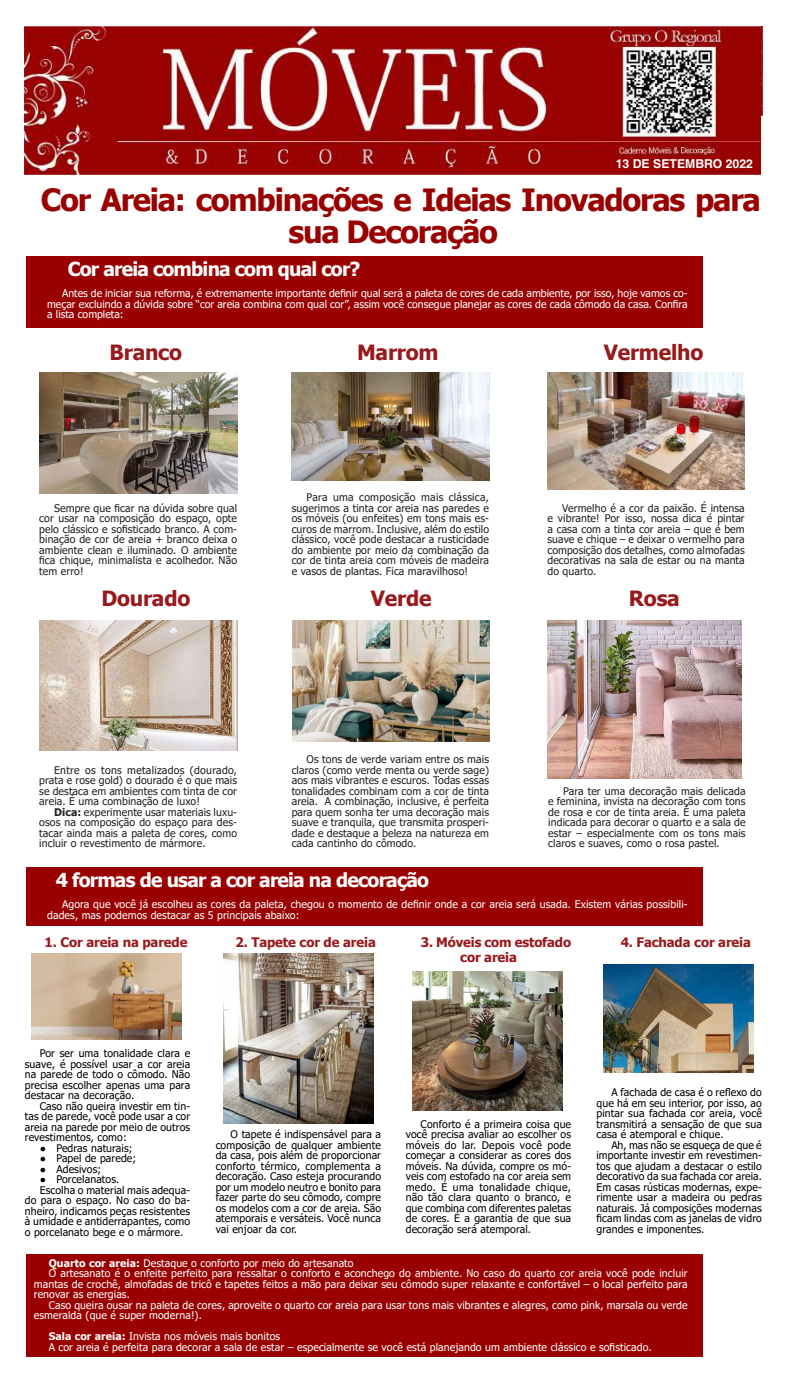
<style>
.page{position:relative;width:787px;height:1389px;background:#fff}
.page>*{position:absolute;margin:0;border:0;box-sizing:border-box;transform-origin:0 0}
.t1{font:700 30.62px/32.4px "Tahoma";letter-spacing:-.04em;color:#990100;text-align:center}
.t2{font:700 21px "Tahoma";letter-spacing:-.01em;color:#971a1d}
.t3{font:700 19.25px "Tahoma";letter-spacing:-.04em;color:#fff}
.t4{font:700 13.12px/14.9px "Tahoma";letter-spacing:-.01em;color:#971a1d}
.t5{font:700 12.25px "Helvetica";color:#fff}
.t6{font:10.5px/10.5px "Tahoma";letter-spacing:.01em;color:#231f20;text-align:justify}
.t7{font:10.5px/10.5px "Tahoma";letter-spacing:.01em;color:#000;text-align:justify}
.t8{font:10.5px/10.5px "Tahoma";letter-spacing:.01em;color:#fff}
.s1{font-weight:700}
</style>
<div class="page">
<div style="left:26px;top:256px;width:676px;height:71px;background:#9a0000"></div>
<img style="left:25px;top:27px;width:735px;height:147px">
<img style="left:39px;top:373px;width:198px;height:121px">
<img style="left:291px;top:373px;width:198px;height:108px">
<img style="left:547px;top:373px;width:197px;height:117px">
<img style="left:40px;top:620px;width:197px;height:130px">
<img style="left:292px;top:620px;width:197px;height:121px">
<img style="left:547px;top:620px;width:194px;height:158px">
<div style="left:26px;top:867px;width:676px;height:58px;background:#9a0000"></div>
<div style="left:26px;top:1254px;width:676px;height:102px;background:#9a0000"></div>
<img style="left:32px;top:953px;width:150px;height:87px">
<img style="left:223px;top:953px;width:150px;height:171px">
<img style="left:412px;top:971px;width:150px;height:139px">
<img style="left:603px;top:965px;width:149px;height:108px">
<p class="t5" style="left:615px;top:156px;width:139px">13 DE SETEMBRO 2022</p>
<h1 class="t1" style="left:41px;top:185px;width:721px">Cor Areia: combinações e Ideias Inovadoras para sua Decoração</h1>
<h3 class="t3" style="left:68px;top:256px;width:294px">Cor areia combina com qual cor?</h3>
<p class="t8" style="left:47px;top:289px;width:641px;text-align:justify;text-indent:15px">Antes de iniciar sua reforma, é extremamente importante definir qual será a paleta de cores de cada ambiente, por isso, hoje vamos co&shy;meçar excluindo a dúvida sobre “cor areia combina com qual cor”, assim você consegue planejar as cores de cada cômodo da casa. Confira a lista completa:</p>
<h2 class="t2" style="left:109px;top:338px;width:74px">Branco</h2>
<h2 class="t2" style="left:357px;top:338px;width:83px">Marrom</h2>
<h2 class="t2" style="left:603px;top:338px;width:101px">Vermelho</h2>
<p class="t6" style="left:39px;top:503px;width:199px;text-indent:15px">Sempre que ficar na dúvida sobre qual cor usar na composição do espaço, opte pelo clássico e sofisticado branco. A com&shy;binação de cor de areia + branco deixa o ambiente clean e iluminado. O ambiente fica chique, minimalista e acolhedor. Não tem erro!</p>
<h2 class="t2" style="left:101px;top:583px;width:90px">Dourado</h2>
<p class="t6" style="left:291px;top:493px;width:199px;text-indent:15px">Para uma composição mais clássica, sugerimos a tinta cor areia nas paredes e os móveis (ou enfeites) em tons mais es&shy;curos de marrom. Inclusive, além do estilo clássico, você pode destacar a rusticidade do ambiente por meio da combinação da cor de tinta areia com móveis de madeira e vasos de plantas. Fica maravilhoso!</p>
<p class="t6" style="left:547px;top:503px;width:199px;text-indent:15px">Vermelho é a cor da paixão. É intensa e vibrante! Por isso, nossa dica é pintar a casa com a tinta cor areia – que é bem suave e chique – e deixar o vermelho para composição dos detalhes, como almofadas decorativas na sala de estar ou na manta do quarto.</p>
<h2 class="t2" style="left:371px;top:583px;width:62px">Verde</h2>
<h2 class="t2" style="left:628px;top:583px;width:52px">Rosa</h2>
<p class="t6" style="left:39px;top:765px;width:199px;text-indent:15px">Entre os tons metalizados (dourado, prata e rose gold) o dourado é o que mais se destaca em ambientes com tinta de cor areia. É uma combinação de luxo!</p>
<p class="t6" style="left:39px;top:807px;width:199px;text-indent:15px"><span class="s1">Dica:</span> experimente usar materiais luxu&shy;osos na composição do espaço para des&shy;tacar ainda mais a paleta de cores, como incluir o revestimento de mármore.</p>
<p class="t6" style="left:291px;top:755px;width:199px;text-indent:15px">Os tons de verde variam entre os mais claros (como verde menta ou verde sage) aos mais vibrantes e escuros. Todas essas tonalidades combinam com a cor de tinta areia. A combinação, inclusive, é perfeita para quem sonha ter uma decoração mais suave e tranquila, que transmita prosperi&shy;dade e destaque a beleza na natureza em cada cantinho do cômodo.</p>
<p class="t6" style="left:548px;top:786px;width:199px;text-indent:15px">Para ter uma decoração mais delicada e feminina, invista na decoração com tons de rosa e cor de tinta areia. É uma paleta indicada para decorar o quarto e a sala de estar – especialmente com os tons mais claros e suaves, como o rosa pastel.</p>
<h3 class="t3" style="left:56px;top:866px;width:375px">4 formas de usar a cor areia na decoração</h3>
<p class="t8" style="left:47px;top:900px;width:641px;text-indent:15px">Agora que você já escolheu as cores da paleta, chegou o momento de definir onde a cor areia será usada. Existem várias possibili&shy;dades, mas podemos destacar as 5 principais abaixo:</p>
<p class="t4" style="left:45px;top:936px;width:144px">1. Cor areia na parede</p>
<p class="t4" style="left:235px;top:936px;width:142px">2. Tapete cor de areia</p>
<p class="t4" style="left:460px;top:936px;width:112px;text-indent:-39px">3. Móveis com estofado cor areia</p>
<p class="t4" style="left:620px;top:936px;width:132px">4. Fachada cor areia</p>
<p class="t7" style="left:25px;top:1049px;width:167px;text-indent:15px">Por ser uma tonalidade clara e suave, é possível usar a cor areia na parede de todo o cômodo. Não precisa escolher apenas uma para destacar na decoração.</p>
<p class="t7" style="left:25px;top:1101px;width:167px;text-indent:15px">Caso não queira investir em tin&shy;tas de parede, você pode usar a cor areia na parede por meio de outros revestimentos, como:</p>
<p class="t7" style="left:40px;top:1143px;width:94px">● Pedras naturais;</p>
<p class="t7" style="left:40px;top:1154px;width:98px">● Papel de parede;</p>
<p class="t7" style="left:40px;top:1164px;width:63px">● Adesivos;</p>
<p class="t7" style="left:40px;top:1175px;width:81px">● Porcelanatos.</p>
<p class="t7" style="left:40px;top:1185px;width:152px">Escolha o material mais adequa-</p>
<p class="t7" style="left:25px;top:1196px;width:167px">do para o espaço. No caso do ba-</p>
<p class="t7" style="left:25px;top:1206px;width:167px">nheiro, indicamos peças resistentes</p>
<p class="t7" style="left:25px;top:1217px;width:167px">à umidade e antiderrapantes, como</p>
<p class="t7" style="left:25px;top:1227px;width:160px">o porcelanato bege e o mármore.</p>
<p class="t7" style="left:215px;top:1130px;width:167px;text-indent:15px">O tapete é indispensável para a composição de qualquer ambiente da casa, pois além de proporcionar conforto térmico, complementa a decoração. Caso esteja procurando por um modelo neutro e bonito para fazer parte do seu cômodo, compre os modelos com a cor de areia. São atemporais e versáteis. Você nunca vai enjoar da cor.</p>
<p class="t7" style="left:405px;top:1119px;width:167px;text-indent:15px">Conforto é a primeira coisa que você precisa avaliar ao escolher os móveis do lar. Depois você pode começar a considerar as cores dos móveis. Na dúvida, compre os mó&shy;veis com estofado na cor areia sem medo. É uma tonalidade chique, não tão clara quanto o branco, e que combina com diferentes paletas de cores. É a garantia de que sua decoração será atemporal.</p>
<p class="t7" style="left:596px;top:1088px;width:167px;text-indent:15px">A fachada de casa é o reflexo do que há em seu interior, por isso, ao pintar sua fachada cor areia, você transmitirá a sensação de que sua casa é atemporal e chique.</p>
<p class="t7" style="left:596px;top:1140px;width:167px;text-indent:15px">Ah, mas não se esqueça de que é importante investir em revestimen&shy;tos que ajudam a destacar o estilo decorativo da sua fachada cor areia.<br>Em casas rústicas modernas, expe&shy;rimente usar a madeira ou pedras naturais. Já composições modernas ficam lindas com as janelas de vidro grandes e imponentes.</p>
<p class="t8" style="left:49px;top:1258px;width:306px"><span class="s1">Quarto cor areia:</span> Destaque o conforto por meio do artesanato</p>
<p class="t8" style="left:49px;top:1269px;width:640px">O artesanato é o enfeite perfeito para ressaltar o conforto e aconchego do ambiente. No caso do quarto cor areia você pode incluir</p>
<p class="t8" style="left:34px;top:1279px;width:655px">mantas de crochê, almofadas de tricô e tapetes feitos a mão para deixar seu cômodo super relaxante e confortável – o local perfeito para</p>
<p class="t8" style="left:34px;top:1290px;width:98px">renovar as energias.</p>
<p class="t8" style="left:49px;top:1300px;width:640px">Caso queira ousar na paleta de cores, aproveite o quarto cor areia para usar tons mais vibrantes e alegres, como pink, marsala ou verde</p>
<p class="t8" style="left:34px;top:1311px;width:169px">esmeralda (que é super moderna!).</p>
<p class="t8" style="left:49px;top:1332px;width:604px"><span class="s1">Sala cor areia:</span> Invista nos móveis mais bonitos<br>A cor areia é perfeita para decorar a sala de estar – especialmente se você está planejando um ambiente clássico e sofisticado.</p>
</div>
